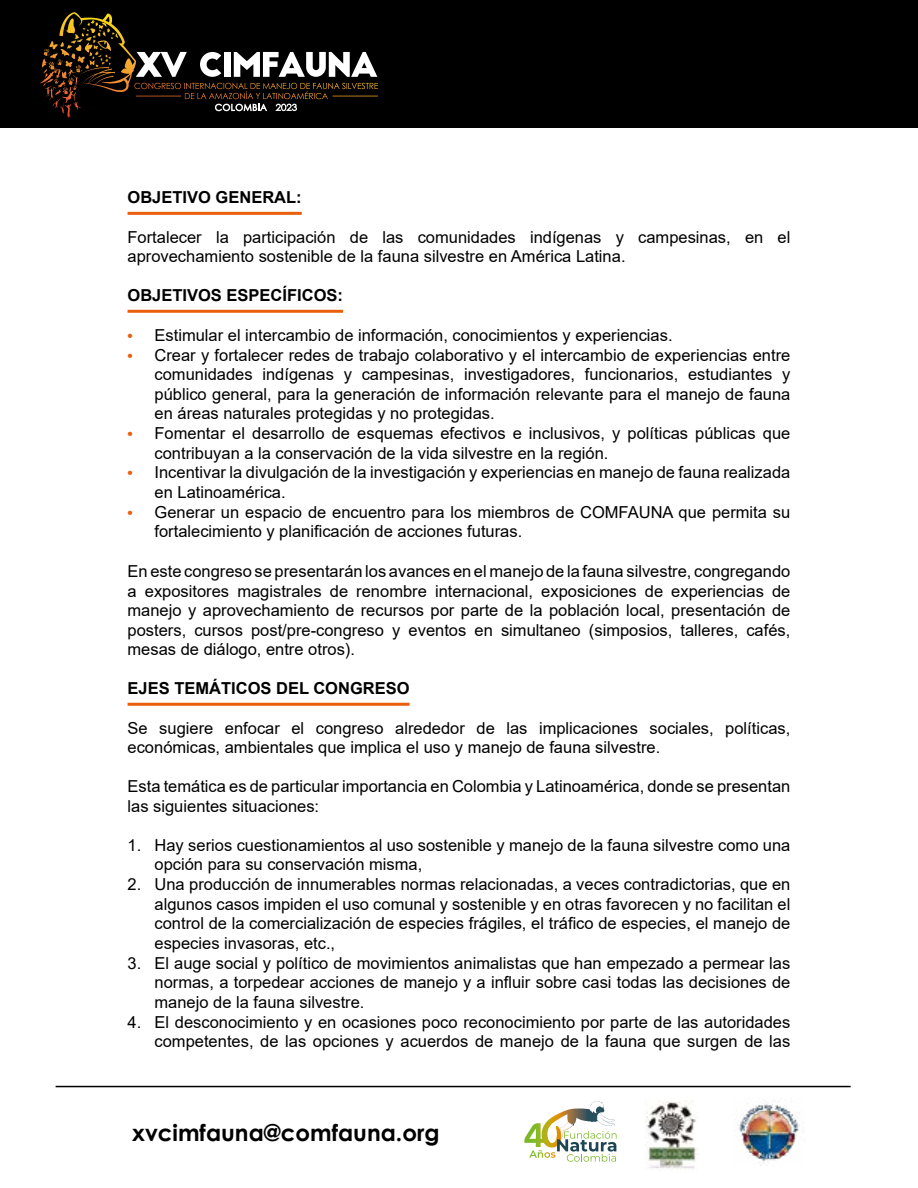
<style>
.page{position:relative;width:918px;height:1188px;background:#fff}
.page>*{position:absolute;margin:0;border:0;box-sizing:border-box;transform-origin:0 0}
.t1{font:700 22.95px "Century Gothic";color:#000}
.t2{font:16.5px/19.5px "Arial";color:#000}
.t3{font:700 16.5px "Arial";color:#000}
.s1{font-weight:700;font-size:15px;color:#ea5f0b}
</style>
<div class="page">
<div style="left:0;top:0;width:918px;height:128px;background:#000"></div>
<svg style="left:41px;top:12px;width:337px;height:106px"></svg>
<img style="left:645px;top:1100px;width:54px;height:71px">
<img style="left:738px;top:1098px;width:62px;height:68px">
<svg style="left:524px;top:1101px;width:93px;height:61px"></svg>
<hr style="left:56px;top:1086px;width:795px;height:1px;background:#000">
<hr style="left:128px;top:212px;width:174px;height:3px;background:#ea5f0b">
<hr style="left:128px;top:310px;width:215px;height:3px;background:#ea5f0b">
<hr style="left:128px;top:703px;width:282px;height:3px;background:#ea5f0b">
<p class="t3" style="left:128px;top:186px;width:176px">OBJETIVO GENERAL:</p>
<p class="t2" style="left:128px;top:227px;width:664px">Fortalecer la participación de las comunidades indígenas y campesinas, en el aprovechamiento sostenible de la fauna silvestre en América Latina.</p>
<p class="t3" style="left:128px;top:284px;width:217px">OBJETIVOS ESPECÍFICOS:</p>
<p class="t2" style="left:128px;top:325px;width:547px"><span class="s1">•</span> Estimular el intercambio de información, conocimientos y experiencias.</p>
<p class="t2" style="left:155px;top:345px;width:637px;text-align:justify;text-indent:-27px"><span class="s1">•</span> Crear y fortalecer redes de trabajo colaborativo y el intercambio de experiencias entre comunidades indígenas y campesinas, investigadores, funcionarios, estudiantes y público general, para la generación de información relevante para el manejo de fauna en áreas naturales protegidas y no protegidas.</p>
<p class="t2" style="left:155px;top:423px;width:637px;text-indent:-27px"><span class="s1">•</span> Fomentar el desarrollo de esquemas efectivos e inclusivos, y políticas públicas que contribuyan a la conservación de la vida silvestre en la región.</p>
<p class="t2" style="left:155px;top:463px;width:637px;text-indent:-27px"><span class="s1">•</span> Incentivar la divulgación de la investigación y experiencias en manejo de fauna realizada en Latinoamérica.</p>
<p class="t2" style="left:155px;top:502px;width:637px;text-indent:-27px"><span class="s1">•</span> Generar un espacio de encuentro para los miembros de COMFAUNA que permita su fortalecimiento y planificación de acciones futuras.</p>
<p class="t2" style="left:128px;top:562px;width:664px;text-align:justify">En este congreso se presentarán los avances en el manejo de la fauna silvestre, congregando a expositores magistrales de renombre internacional, exposiciones de experiencias de manejo y aprovechamiento de recursos por parte de la población local, presentación de posters, cursos post/pre-congreso y eventos en simultaneo (simposios, talleres, cafés, mesas de diálogo, entre otros).</p>
<p class="t3" style="left:128px;top:677px;width:284px">EJES TEMÁTICOS DEL CONGRESO</p>
<p class="t2" style="left:128px;top:718px;width:664px">Se sugiere enfocar el congreso alrededor de las implicaciones sociales, políticas, económicas, ambientales que implica el uso y manejo de fauna silvestre.</p>
<p class="t2" style="left:128px;top:777px;width:664px">Esta temática es de particular importancia en Colombia y Latinoamérica, donde se presentan las siguientes situaciones:</p>
<p class="t2" style="left:155px;top:835px;width:637px;text-indent:-27px">1. Hay serios cuestionamientos al uso sostenible y manejo de la fauna silvestre como una opción para su conservación misma,</p>
<p class="t2" style="left:155px;top:874px;width:637px;text-align:justify;text-indent:-27px">2. Una producción de innumerables normas relacionadas, a veces contradictorias, que en algunos casos impiden el uso comunal y sostenible y en otras favorecen y no facilitan el control de la comercialización de especies frágiles, el tráfico de especies, el manejo de especies invasoras, etc.,</p>
<p class="t2" style="left:155px;top:953px;width:637px;text-align:justify;text-indent:-27px">3. El auge social y político de movimientos animalistas que han empezado a permear las normas, a torpedear acciones de manejo y a influir sobre casi todas las decisiones de manejo de la fauna silvestre.</p>
<p class="t2" style="left:128px;top:1012px;width:664px;text-align:right">4. El desconocimiento y en ocasiones poco reconocimiento por parte de las autoridades competentes, de las opciones y acuerdos de manejo de la fauna que surgen de las</p>
<h1 class="t1" style="left:132px;top:1115px;width:309px">xvcimfauna@comfauna.org</h1>
</div>
